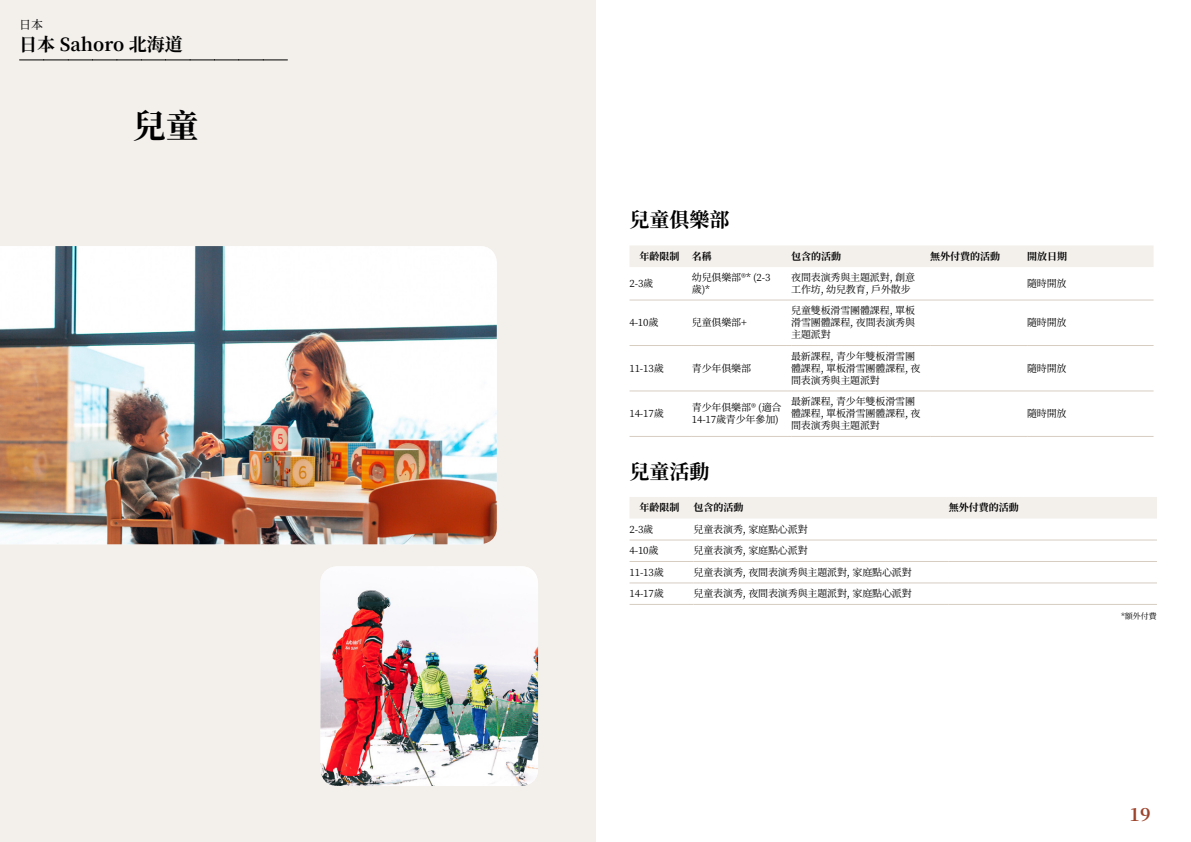
<style>
.page{position:relative;width:1191px;height:842px;background:#fff}
.page>*{position:absolute;margin:0;border:0;box-sizing:border-box;transform-origin:0 0}
.t1{font:700 33px "Noto Serif SC";color:#000}
.t2{font:700 20px "Noto Serif SC";color:#000}
.t3{font:700 18px "Noto Serif SC";color:#000}
.t4{font:700 18px "Noto Serif SC";color:#9d432c}
.t5{font:12px "Noto Serif SC";color:#000}
.t6{font:10px/12px "Noto Serif SC";letter-spacing:-.015em;color:#000}
.t7{font:700 10px "Noto Serif SC";color:#000}
.t8{font:8px "Noto Serif SC";color:#000}
</style>
<div class="page">
<div style="left:0;top:0;width:595px;height:842px;background:#f3f0ec"></div>
<img style="left:0;top:246px;width:497px;height:298px">
<img style="left:320px;top:566px;width:218px;height:220px">
<svg style="left:20px;top:60px;width:267px;height:1px"></svg>
<div style="left:630px;top:245px;width:523px;height:22px;background:#f3f0ec"></div>
<hr style="left:629px;top:299px;width:63px;height:1px;background:#d7cdc1">
<hr style="left:692px;top:299px;width:99px;height:1px;background:#d7cdc1">
<hr style="left:791px;top:299px;width:139px;height:1px;background:#d7cdc1">
<hr style="left:930px;top:299px;width:97px;height:1px;background:#d7cdc1">
<hr style="left:1027px;top:299px;width:126px;height:1px;background:#d7cdc1">
<hr style="left:629px;top:345px;width:63px;height:1px;background:#d7cdc1">
<hr style="left:692px;top:345px;width:99px;height:1px;background:#d7cdc1">
<hr style="left:791px;top:345px;width:139px;height:1px;background:#d7cdc1">
<hr style="left:930px;top:345px;width:97px;height:1px;background:#d7cdc1">
<hr style="left:1027px;top:345px;width:126px;height:1px;background:#d7cdc1">
<hr style="left:629px;top:390px;width:63px;height:1px;background:#d7cdc1">
<hr style="left:692px;top:390px;width:99px;height:1px;background:#d7cdc1">
<hr style="left:791px;top:390px;width:139px;height:1px;background:#d7cdc1">
<hr style="left:930px;top:390px;width:97px;height:1px;background:#d7cdc1">
<hr style="left:1027px;top:390px;width:126px;height:1px;background:#d7cdc1">
<hr style="left:629px;top:436px;width:63px;height:1px;background:#d7cdc1">
<hr style="left:692px;top:436px;width:99px;height:1px;background:#d7cdc1">
<hr style="left:791px;top:436px;width:139px;height:1px;background:#d7cdc1">
<hr style="left:930px;top:436px;width:97px;height:1px;background:#d7cdc1">
<hr style="left:1027px;top:436px;width:126px;height:1px;background:#d7cdc1">
<div style="left:630px;top:497px;width:527px;height:21px;background:#f3f0ec"></div>
<hr style="left:629px;top:539px;width:64px;height:1px;background:#d7cdc1">
<hr style="left:693px;top:539px;width:255px;height:1px;background:#d7cdc1">
<hr style="left:948px;top:539px;width:209px;height:1px;background:#d7cdc1">
<hr style="left:629px;top:561px;width:64px;height:1px;background:#d7cdc1">
<hr style="left:693px;top:561px;width:255px;height:1px;background:#d7cdc1">
<hr style="left:948px;top:561px;width:209px;height:1px;background:#d7cdc1">
<hr style="left:629px;top:582px;width:64px;height:1px;background:#d7cdc1">
<hr style="left:693px;top:582px;width:255px;height:1px;background:#d7cdc1">
<hr style="left:948px;top:582px;width:209px;height:1px;background:#d7cdc1">
<hr style="left:629px;top:604px;width:64px;height:1px;background:#d7cdc1">
<hr style="left:693px;top:604px;width:255px;height:1px;background:#d7cdc1">
<hr style="left:948px;top:604px;width:209px;height:1px;background:#d7cdc1">
<p class="t5" style="left:19px;top:17px;width:25px">日本</p>
<h3 class="t3" style="left:19px;top:34px;width:165px">日本 Sahoro 北海道</h3>
<h1 class="t1" style="left:133px;top:107px;width:67px">兒童</h1>
<h2 class="t2" style="left:629px;top:209px;width:101px">兒童俱樂部</h2>
<p class="t7" style="left:639px;top:251px;width:74px">年齡限制 名稱</p>
<p class="t7" style="left:791px;top:251px;width:51px">包含的活動</p>
<p class="t7" style="left:930px;top:251px;width:71px">無外付費的活動</p>
<p class="t7" style="left:1027px;top:251px;width:41px">開放日期</p>
<p class="t6" style="left:629px;top:277px;width:25px">2-3歲</p>
<p class="t6" style="left:692px;top:271px;width:80px">幼兒俱樂部®* (2-3歲)*</p>
<p class="t6" style="left:791px;top:271px;width:125px">夜間表演秀與主題派對, 創意工作坊, 幼兒教育, 戶外散步</p>
<p class="t6" style="left:1027px;top:277px;width:41px">隨時開放</p>
<p class="t6" style="left:629px;top:317px;width:30px">4-10歲</p>
<p class="t6" style="left:692px;top:317px;width:57px">兒童俱樂部+</p>
<p class="t6" style="left:791px;top:305px;width:125px;text-align:justify">兒童雙板滑雪團體課程, 單板滑雪團體課程, 夜間表演秀與主題派對</p>
<p class="t6" style="left:1027px;top:317px;width:41px">隨時開放</p>
<p class="t6" style="left:629px;top:362px;width:36px">11-13歲</p>
<p class="t6" style="left:692px;top:362px;width:61px">青少年俱樂部</p>
<p class="t6" style="left:791px;top:350px;width:131px">最新課程, 青少年雙板滑雪團體課程, 單板滑雪團體課程, 夜間表演秀與主題派對</p>
<p class="t6" style="left:629px;top:408px;width:36px">14-17歲</p>
<p class="t6" style="left:692px;top:402px;width:91px">青少年俱樂部® (適合<br>14-17歲青少年參加)</p>
<p class="t6" style="left:791px;top:396px;width:131px">最新課程, 青少年雙板滑雪團體課程, 單板滑雪團體課程, 夜間表演秀與主題派對</p>
<p class="t6" style="left:1027px;top:362px;width:41px">隨時開放</p>
<p class="t6" style="left:1027px;top:408px;width:41px">隨時開放</p>
<h2 class="t2" style="left:629px;top:460px;width:81px">兒童活動</h2>
<p class="t7" style="left:639px;top:502px;width:41px">年齡限制</p>
<p class="t7" style="left:693px;top:502px;width:51px">包含的活動</p>
<p class="t7" style="left:948px;top:502px;width:71px">無外付費的活動</p>
<p class="t6" style="left:629px;top:523px;width:25px">2-3歲</p>
<p class="t6" style="left:693px;top:523px;width:116px">兒童表演秀, 家庭點心派對</p>
<p class="t6" style="left:629px;top:545px;width:30px">4-10歲</p>
<p class="t6" style="left:693px;top:545px;width:116px">兒童表演秀, 家庭點心派對</p>
<p class="t6" style="left:629px;top:566px;width:36px">11-13歲</p>
<p class="t6" style="left:693px;top:566px;width:220px">兒童表演秀, 夜間表演秀與主題派對, 家庭點心派對</p>
<p class="t6" style="left:629px;top:588px;width:36px">14-17歲</p>
<p class="t6" style="left:693px;top:588px;width:220px">兒童表演秀, 夜間表演秀與主題派對, 家庭點心派對</p>
<p class="t8" style="left:1121px;top:612px;width:37px">*額外付費</p>
<h3 class="t4" style="left:1129px;top:804px;width:23px">19</h3>
</div>
